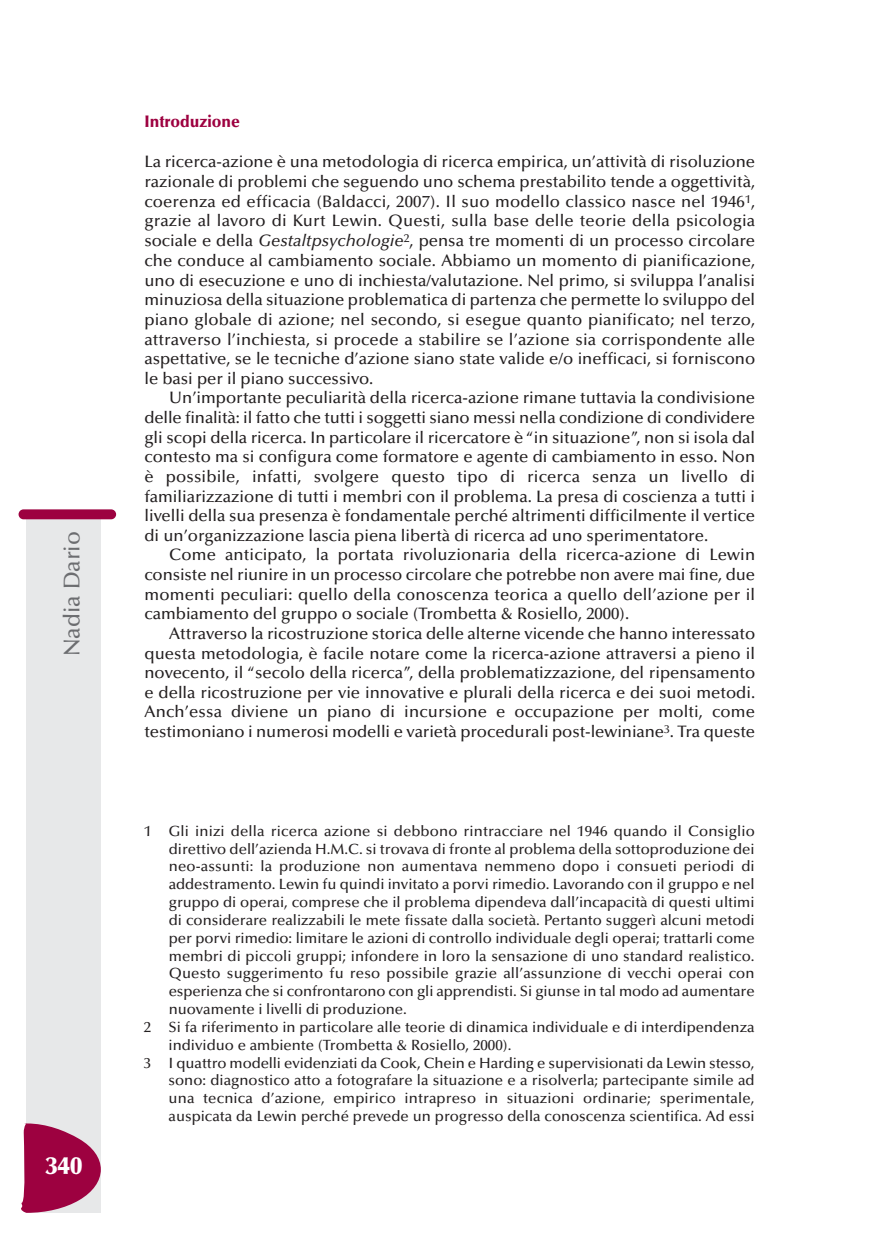
<style>
.page{position:relative;width:869px;height:1241px;background:#fff}
.page>*{position:absolute;margin:0;border:0;box-sizing:border-box;transform-origin:0 0}
.t1{font:900 24.5px "Optima";color:#fff}
.t2{font:500 22.75px "Optima";color:#6c6d70}
.t3{font:500 16.62px/19.6px "Optima";color:#231f20;text-align:justify}
.t4{font:900 16.62px "Optima";color:#9d0140;scale:.95 1}
.t5{font:500 14.88px "Optima";color:#231f20}
.s1{font-style:italic}
</style>
<div class="page">
<div style="left:27px;top:517px;width:74px;height:695px;background:#e7e8e9"></div>
<div style="left:19px;top:509px;width:97px;height:10px;background:#9d0140;border-radius:5px"></div>
<svg style="left:21px;top:1122px;width:80px;height:90px"></svg>
<h2 class="t2" style="left:63px;top:656px;width:127px;rotate:-90deg">Nadia Dario</h2>
<h1 class="t1" style="left:45px;top:1155px;width:38px">340</h1>
<p class="t4" style="left:144px;top:115px;width:102px">Introduzione</p>
<p class="t3" style="left:144px;top:153px;width:612px">La ricerca-azione è una metodologia di ricerca empirica, un’attività di risoluzione razionale di problemi che seguendo uno schema prestabilito tende a oggettività, coerenza ed efficacia (Baldacci, 2007). Il suo modello classico nasce nel 1946<sup>1</sup>, grazie al lavoro di Kurt Lewin. Questi, sulla base delle teorie della psicologia sociale e della <span class="s1">Gestaltpsychologie</span><sup>2</sup>, pensa tre momenti di un processo circolare che conduce al cambiamento sociale. Abbiamo un momento di pianificazione, uno di esecuzione e uno di inchiesta/valutazione. Nel primo, si sviluppa l’analisi minuziosa della situazione problematica di partenza che permette lo sviluppo del piano globale di azione; nel secondo, si esegue quanto pianificato; nel terzo, attraverso l’inchiesta, si procede a stabilire se l’azione sia corrispondente alle aspettative, se le tecniche d’azione siano state valide e/o inefficaci, si forniscono le basi per il piano successivo.</p>
<p class="t3" style="left:144px;top:389px;width:612px;text-indent:25px">Un’importante peculiarità della ricerca-azione rimane tuttavia la condivisione delle finalità: il fatto che tutti i soggetti siano messi nella condizione di condividere gli scopi della ricerca. In particolare il ricercatore è“in situazione”, non si isola dal contesto ma si configura come formatore e agente di cambiamento in esso. Non è possibile, infatti, svolgere questo tipo di ricerca senza un livello di familiarizzazione di tutti i membri con il problema. La presa di coscienza a tutti i livelli della sua presenza è fondamentale perché altrimenti difficilmente il vertice di un’organizzazione lascia piena libertà di ricerca ad uno sperimentatore.</p>
<p class="t3" style="left:144px;top:546px;width:612px;text-indent:25px">Come anticipato, la portata rivoluzionaria della ricerca-azione di Lewin consiste nel riunire in un processo circolare che potrebbe non avere mai fine, due momenti peculiari: quello della conoscenza teorica a quello dell’azione per il cambiamento del gruppo o sociale (Trombetta &amp; Rosiello, 2000).</p>
<p class="t3" style="left:144px;top:625px;width:612px;text-indent:25px">Attraverso la ricostruzione storica delle alterne vicende che hanno interessato questa metodologia, è facile notare come la ricerca-azione attraversi a pieno il novecento, il “secolo della ricerca”, della problematizzazione, del ripensamento e della ricostruzione per vie innovative e plurali della ricerca e dei suoi metodi.<br>Anch’essa diviene un piano di incursione e occupazione per molti, come testimoniano i numerosi modelli e varietà procedurali post-lewiniane<sup>3</sup>. Tra queste</p>
<p class="t5" style="left:144px;top:824px;width:612px">1 Gli inizi della ricerca azione si debbono rintracciare nel 1946 quando il Consiglio</p>
<p class="t5" style="left:169px;top:842px;width:587px">direttivo dell’azienda H.M.C. si trovava di fronte al problema della sottoproduzione dei</p>
<p class="t5" style="left:169px;top:860px;width:587px">neo-assunti: la produzione non aumentava nemmeno dopo i consueti periodi di</p>
<p class="t5" style="left:169px;top:878px;width:587px">addestramento. Lewin fu quindi invitato a porvi rimedio. Lavorando con il gruppo e nel</p>
<p class="t5" style="left:169px;top:896px;width:587px">gruppo di operai, comprese che il problema dipendeva dall’incapacità di questi ultimi</p>
<p class="t5" style="left:169px;top:913px;width:587px">di considerare realizzabili le mete fissate dalla società. Pertanto suggerì alcuni metodi</p>
<p class="t5" style="left:169px;top:931px;width:587px">per porvi rimedio: limitare le azioni di controllo individuale degli operai; trattarli come</p>
<p class="t5" style="left:169px;top:949px;width:587px">membri di piccoli gruppi; infondere in loro la sensazione di uno standard realistico.</p>
<p class="t5" style="left:169px;top:967px;width:587px">Questo suggerimento fu reso possibile grazie all’assunzione di vecchi operai con</p>
<p class="t5" style="left:168px;top:985px;width:587px">esperienza che si confrontarono con gli apprendisti. Si giunse in tal modo ad aumentare</p>
<p class="t5" style="left:169px;top:1003px;width:240px">nuovamente i livelli di produzione.</p>
<p class="t5" style="left:144px;top:1020px;width:612px">2 Si fa riferimento in particolare alle teorie di dinamica individuale e di interdipendenza</p>
<p class="t5" style="left:168px;top:1038px;width:344px">individuo e ambiente (Trombetta &amp; Rosiello, 2000).</p>
<p class="t5" style="left:144px;top:1056px;width:612px">3 I quattro modelli evidenziati da Cook, Chein e Harding e supervisionati da Lewin stesso,</p>
<p class="t5" style="left:168px;top:1074px;width:587px">sono: diagnostico atto a fotografare la situazione e a risolverla; partecipante simile ad</p>
<p class="t5" style="left:168px;top:1092px;width:587px">una tecnica d’azione, empirico intrapreso in situazioni ordinarie; sperimentale,</p>
<p class="t5" style="left:168px;top:1109px;width:587px">auspicata da Lewin perché prevede un progresso della conoscenza scientifica. Ad essi</p>
</div>
